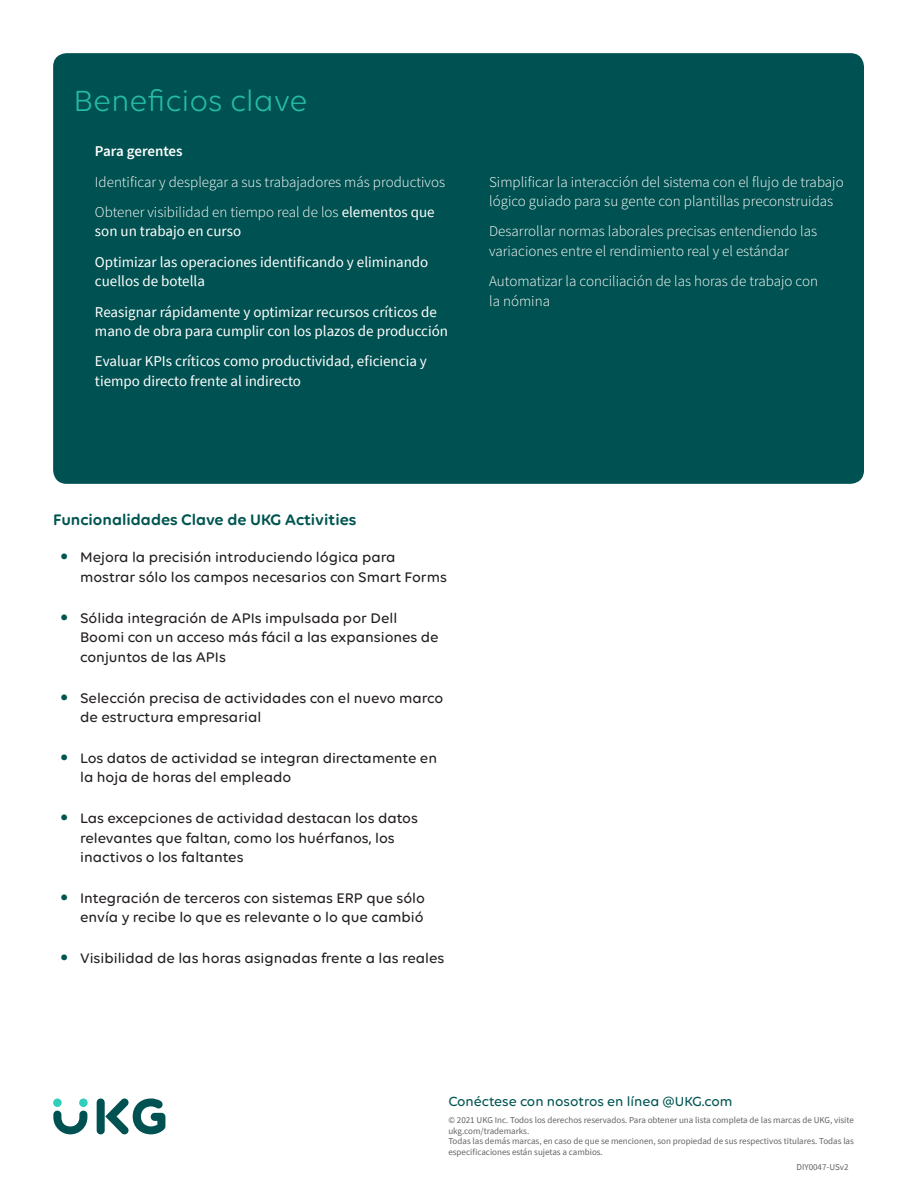
<style>
.page{position:relative;width:918px;height:1188px;background:#fff}
.page>*{position:absolute;margin:0;border:0;box-sizing:border-box;transform-origin:0 0}
.Main_headline{font:31.5px "Volte Rounded";color:#24bca4}
.Body_headline{font:600 16.5px "Volte Rounded";color:#005550}
.t1{font:500 15px/19.5px "Volte Rounded";color:#231f20}
.Main_headline-2{font:300 15px/19.5px "Source Sans Pro";color:#fff}
.Main_headline-3{font:15px/19.5px "Source Sans Pro";color:#fff}
.Main_headline-4{font:600 15px "Source Sans Pro";letter-spacing:-.005em;color:#fff}
.Call_to_action{font:500 14.25px "Volte Rounded";color:#005550}
.Footnote{font:9px/10.5px "Source Sans Pro";color:#636366}
.s1{font-weight:400}
.s2{font-size:22.5px;color:#005550}
</style>
<div class="page">
<div style="left:53px;top:53px;width:811px;height:431px;background:#005151;border-radius:14px"></div>
<div style="left:97px;top:1099px;width:8px;height:35px;background:#005151;border-radius:4px"></div>
<svg style="left:105px;top:1099px;width:60px;height:35px"></svg>
<div style="left:53px;top:1099px;width:9px;height:8px;background:#30cebb;border-radius:50%"></div>
<div style="left:79px;top:1099px;width:9px;height:8px;background:#30cebb;border-radius:50%"></div>
<svg style="left:53px;top:1111px;width:34px;height:23px"></svg>
<p class="Main_headline" style="left:73px;top:83px;width:236px">Beneficios clave</p>
<p class="Main_headline-4" style="left:95px;top:142px;width:89px">Para gerentes</p>
<p class="Main_headline-2" style="left:95px;top:172px;width:352px">Identificar y desplegar a sus trabajadores más productivos</p>
<p class="Main_headline-2" style="left:95px;top:202px;width:341px">Obtener visibilidad en tiempo real de los <span class="s1">elementos que son un trabajo en curso</span></p>
<p class="Main_headline-3" style="left:95px;top:252px;width:335px">Optimizar las operaciones identificando y eliminando cuellos de botella</p>
<p class="Main_headline-3" style="left:95px;top:302px;width:355px">Reasignar rápidamente y optimizar recursos críticos de mano de obra para cumplir con los plazos de producción</p>
<p class="Main_headline-3" style="left:95px;top:352px;width:333px">Evaluar KPIs críticos como productividad, eficiencia y tiempo directo frente al indirecto</p>
<p class="Main_headline-2" style="left:489px;top:172px;width:356px">Simplificar la interacción del sistema con el flujo de trabajo lógico guiado para su gente con plantillas preconstruidas</p>
<p class="Main_headline-2" style="left:489px;top:222px;width:330px">Desarrollar normas laborales precisas entendiendo las variaciones entre el rendimiento real y el estándar</p>
<p class="Main_headline-2" style="left:489px;top:271px;width:330px">Automatizar la conciliación de las horas de trabajo con la nómina</p>
<p class="Body_headline" style="left:53px;top:510px;width:305px">Funcionalidades Clave de UKG Activities</p>
<p class="t1" style="left:80px;top:547px;width:368px;text-indent:-20px"><span class="s2">•</span> Mejora la precisión introduciendo lógica para mostrar sólo los campos necesarios con Smart Forms</p>
<p class="t1" style="left:80px;top:608px;width:360px;text-indent:-20px"><span class="s2">•</span> Sólida integración de APIs impulsada por Dell<br>Boomi con un acceso más fácil a las expansiones de conjuntos de las APIs</p>
<p class="t1" style="left:80px;top:687px;width:365px;text-indent:-20px"><span class="s2">•</span> Selección precisa de actividades con el nuevo marco de estructura empresarial</p>
<p class="t1" style="left:80px;top:748px;width:359px;text-indent:-20px"><span class="s2">•</span> Los datos de actividad se integran directamente en la hoja de horas del empleado</p>
<p class="t1" style="left:80px;top:808px;width:339px;text-indent:-20px"><span class="s2">•</span> Las excepciones de actividad destacan los datos relevantes que faltan, como los huérfanos, los inactivos o los faltantes</p>
<p class="t1" style="left:60px;top:888px;width:367px;text-align:right"><span class="s2">•</span> Integración de terceros con sistemas ERP que sólo envía y recibe lo que es relevante o lo que cambió</p>
<p class="t1" style="left:60px;top:948px;width:386px"><span class="s2">•</span> Visibilidad de las horas asignadas frente a las reales</p>
<p class="Call_to_action" style="left:448px;top:1093px;width:286px">Conéctese con nosotros en línea @UKG.com</p>
<p class="Footnote" style="left:448px;top:1115px;width:407px">© 2021 UKG Inc. Todos los derechos reservados. Para obtener una lista completa de las marcas de UKG, visite ukg.com/trademarks.</p>
<p class="Footnote" style="left:448px;top:1136px;width:407px">Todas las demás marcas, en caso de que se mencionen, son propiedad de sus respectivos titulares. Todas las especificaciones están sujetas a cambios.</p>
<p class="Footnote" style="left:796px;top:1161px;width:54px">DIY0047-USv2</p>
</div>
